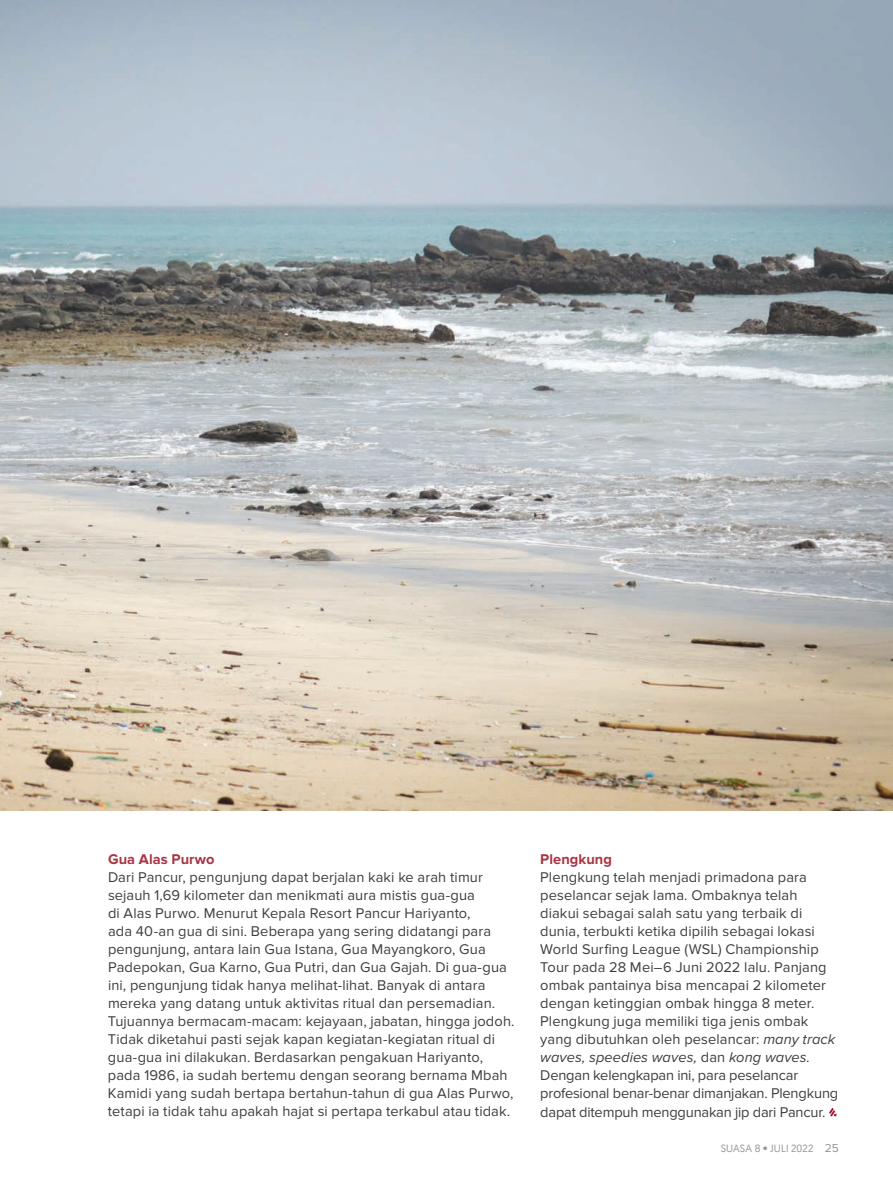
<style>
.page{position:relative;width:893px;height:1191px;background:#fff}
.page>*{position:absolute;margin:0;border:0;box-sizing:border-box;transform-origin:0 0}
.BODY_FIRST{font:14.7px/18px "Proxima Nova";letter-spacing:.01em;color:#3e3e3f}
.BODY_FIRST-2{font:700 14.7px "Proxima Nova";letter-spacing:.005em;color:#aa3442}
.t1{font:10.5px "Geomanist";letter-spacing:.015em;color:#939598}
.s1{font-style:italic}
.s2{font-family:"Proxima Nova";font-size:12px}
</style>
<div class="page">
<img style="left:0;top:0;width:893px;height:810px">
<svg style="left:829px;top:1108px;width:8px;height:8px"></svg>
<p class="BODY_FIRST-2" style="left:108px;top:851px;width:108px">Gua Alas Purwo</p>
<p class="BODY_FIRST" style="left:108px;top:868px;width:408px">Dari Pancur, pengunjung dapat berjalan kaki ke arah timur sejauh 1,69 kilometer dan menikmati aura mistis gua-gua<br>di Alas Purwo. Menurut Kepala Resort Pancur Hariyanto,<br>ada 40-an gua di sini. Beberapa yang sering didatangi para pengunjung, antara lain Gua Istana, Gua Mayangkoro, Gua Padepokan, Gua Karno, Gua Putri, dan Gua Gajah. Di gua-gua ini, pengunjung tidak hanya melihat-lihat. Banyak di antara mereka yang datang untuk aktivitas ritual dan persemadian.<br>Tujuannya bermacam-macam: kejayaan, jabatan, hingga jodoh.<br>Tidak diketahui pasti sejak kapan kegiatan-kegiatan ritual di gua-gua ini dilakukan. Berdasarkan pengakuan Hariyanto, pada 1986, ia sudah bertemu dengan seorang bernama Mbah Kamidi yang sudah bertapa bertahun-tahun di gua Alas Purwo, tetapi ia tidak tahu apakah hajat si pertapa terkabul atau tidak.</p>
<p class="BODY_FIRST-2" style="left:540px;top:851px;width:73px">Plengkung</p>
<p class="BODY_FIRST" style="left:540px;top:868px;width:300px">Plengkung telah menjadi primadona para peselancar sejak lama. Ombaknya telah diakui sebagai salah satu yang terbaik di dunia, terbukti ketika dipilih sebagai lokasi World Surfing League (WSL) Championship Tour pada 28 Mei–6 Juni 2022 lalu. Panjang ombak pantainya bisa mencapai 2 kilometer dengan ketinggian ombak hingga 8 meter.<br>Plengkung juga memiliki tiga jenis ombak yang dibutuhkan oleh peselancar: <span class="s1">many track waves, speedies waves,</span> dan <span class="s1">kong waves.<br></span>Dengan kelengkapan ini, para peselancar profesional benar-benar dimanjakan. Plengkung dapat ditempuh menggunakan jip dari Pancur.</p>
<p class="t1" style="left:721px;top:1142px;width:120px">SUASA 8 • JULI 2022 <span class="s2">25</span></p>
</div>
